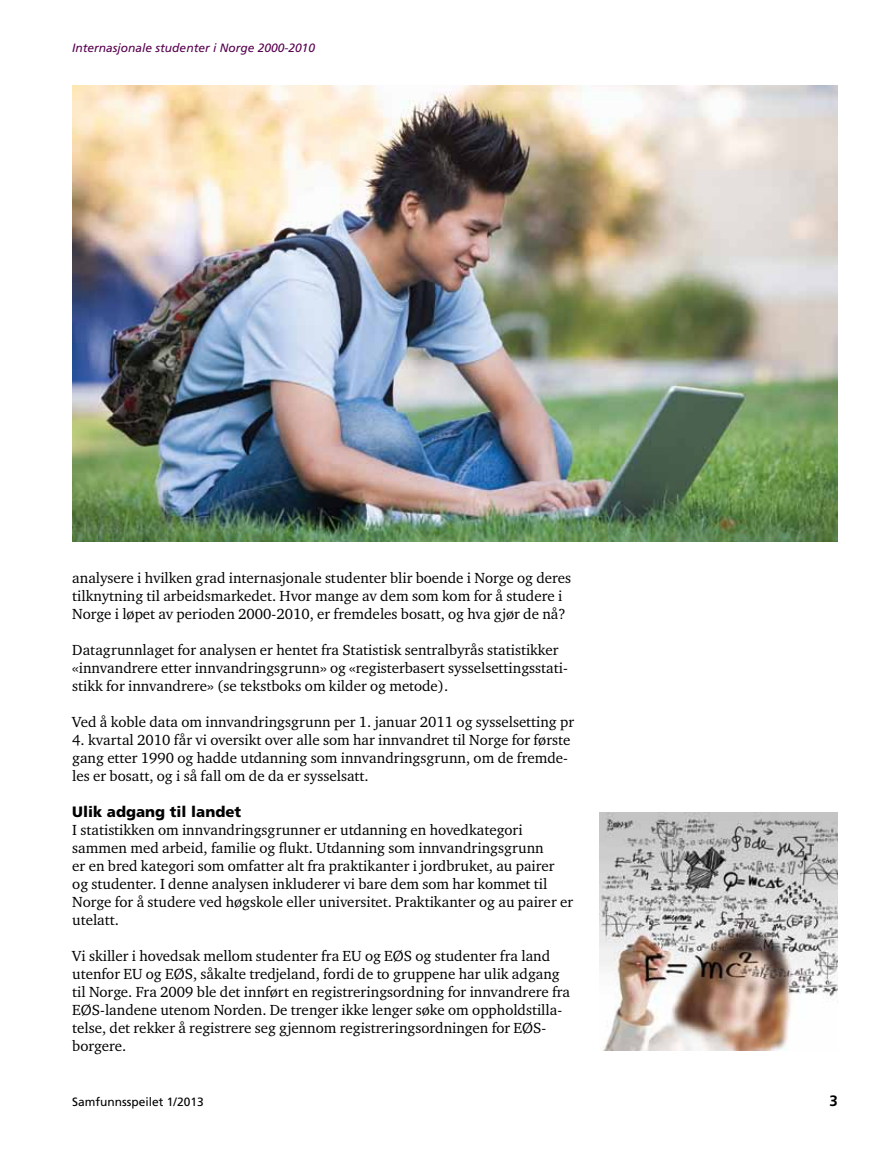
<style>
.page{position:relative;width:893px;height:1149px;background:#fff}
.page>*{position:absolute;margin:0;border:0;box-sizing:border-box;transform-origin:0 0}
.t1{font:15px/18px "Charter ITC Std";color:#000}
.t2{font:900 15px "Frutiger";color:#000}
.t3{font:700 15px "Frutiger";color:#000}
.t4{font:italic 12px "Frutiger";color:#56004e}
.t5{font:12px "Frutiger";color:#000}
</style>
<div class="page">
<img style="left:72px;top:85px;width:766px;height:456px">
<img style="left:600px;top:812px;width:238px;height:238px">
<p class="t4" style="left:72px;top:40px;width:244px">Internasjonale studenter i Norge 2000-2010</p>
<p class="t1" style="left:72px;top:568px;width:500px">analysere i hvilken grad internasjonale studenter blir boende i Norge og deres tilknytning til arbeidsmarkedet. Hvor mange av dem som kom for å studere i<br>Norge i løpet av perioden 2000-2010, er fremdeles bosatt, og hva gjør de nå?</p>
<p class="t1" style="left:72px;top:640px;width:497px">Datagrunnlaget for analysen er hentet fra Statistisk sentralbyrås statistikker «innvandrere etter innvandringsgrunn» og «registerbasert sysselsettingsstati&shy;stikk for innvandrere» (se tekstboks om kilder og metode).</p>
<p class="t1" style="left:72px;top:712px;width:503px">Ved å koble data om innvandringsgrunn per 1. januar 2011 og sysselsetting pr</p>
<p class="t1" style="left:72px;top:730px;width:500px">4. kvartal 2010 får vi oversikt over alle som har innvandret til Norge for første gang etter 1990 og hadde utdanning som innvandringsgrunn, om de fremde&shy;les er bosatt, og i så fall om de da er sysselsatt.</p>
<p class="t2" style="left:72px;top:802px;width:170px">Ulik adgang til landet</p>
<p class="t1" style="left:72px;top:820px;width:502px">I statistikken om innvandringsgrunner er utdanning en hovedkategori sammen med arbeid, familie og flukt. Utdanning som innvandringsgrunn<br>er en bred kategori som omfatter alt fra praktikanter i jordbruket, au pairer og studenter. I denne analysen inkluderer vi bare dem som har kommet til Norge for å studere ved høgskole eller universitet. Praktikanter og au pairer er utelatt.</p>
<p class="t1" style="left:72px;top:946px;width:499px">Vi skiller i hovedsak mellom studenter fra EU og EØS og studenter fra land utenfor EU og EØS, såkalte tredjeland, fordi de to gruppene har ulik adgang til Norge. Fra 2009 ble det innført en registreringsordning for innvandrere fra EØS-landene utenom Norden. De trenger ikke lenger søke om oppholdstilla&shy;telse, det rekker å registrere seg gjennom registreringsordningen for EØS&shy;borgere.</p>
<p class="t5" style="left:72px;top:1094px;width:133px">Samfunnsspeilet 1/2013</p>
<p class="t3" style="left:829px;top:1091px;width:10px">3</p>
</div>
